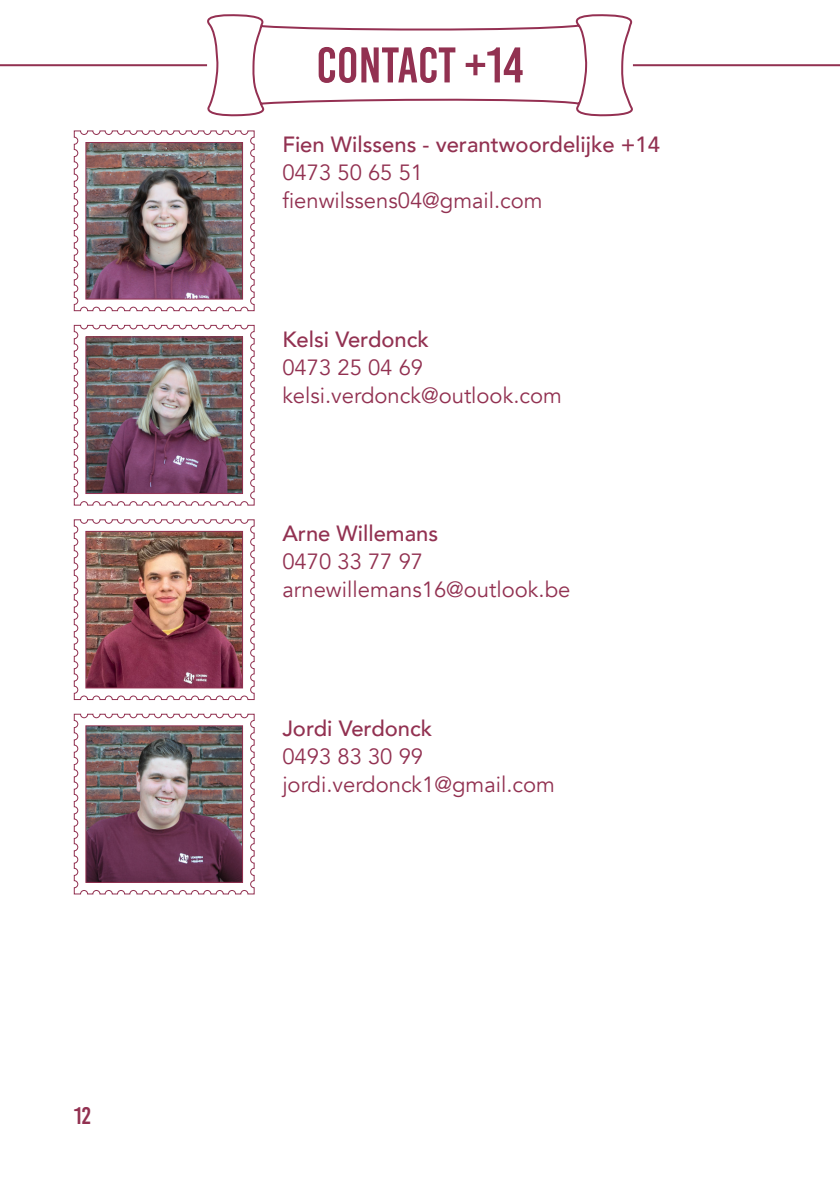
<style>
.page{position:relative;width:840px;height:1191px;background:#fff}
.page>*{position:absolute;margin:0;border:0;box-sizing:border-box;transform-origin:0 0}
.t1{font:50px "Bebas Kai";color:#923151}
.t2{font:24px "Bebas Kai";color:#923151}
.BROODTEKST{font:22px "Avenir";color:#923151}
.BROODTEKST-2{font:500 22px "Avenir";color:#923151}
</style>
<div class="page">
<hr style="left:0;top:64px;width:207px;height:2px;background:#923151">
<hr style="left:632px;top:64px;width:207px;height:2px;background:#923151">
<svg style="left:201px;top:14px;width:435px;height:103px"></svg>
<img style="left:73px;top:130px;width:182px;height:182px">
<img style="left:73px;top:519px;width:182px;height:181px">
<img style="left:73px;top:324px;width:182px;height:182px">
<img style="left:73px;top:713px;width:182px;height:182px">
<p class="t2" style="left:74px;top:1103px;width:19px">12</p>
<p class="t1" style="left:316px;top:38px;width:209px">CONTACT +14</p>
<p class="BROODTEKST-2" style="left:282px;top:126px;width:379px">Fien Wilssens - verantwoordelijke +14</p>
<p class="BROODTEKST" style="left:282px;top:160px;width:142px">0473 50 65 51</p>
<p class="BROODTEKST" style="left:282px;top:188px;width:262px">fienwilssens04@gmail.com</p>
<p class="BROODTEKST-2" style="left:282px;top:320px;width:148px">Kelsi Verdonck</p>
<p class="BROODTEKST" style="left:282px;top:354px;width:142px">0473 25 04 69</p>
<p class="BROODTEKST" style="left:282px;top:382px;width:281px">kelsi.verdonck@outlook.com</p>
<p class="BROODTEKST-2" style="left:282px;top:514px;width:157px">Arne Willemans</p>
<p class="BROODTEKST" style="left:282px;top:548px;width:142px">0470 33 77 97</p>
<p class="BROODTEKST" style="left:282px;top:576px;width:289px">arnewillemans16@outlook.be</p>
<p class="BROODTEKST-2" style="left:282px;top:709px;width:151px">Jordi Verdonck</p>
<p class="BROODTEKST" style="left:282px;top:743px;width:142px">0493 83 30 99</p>
<p class="BROODTEKST" style="left:282px;top:771px;width:274px">jordi.verdonck1@gmail.com</p>
</div>
